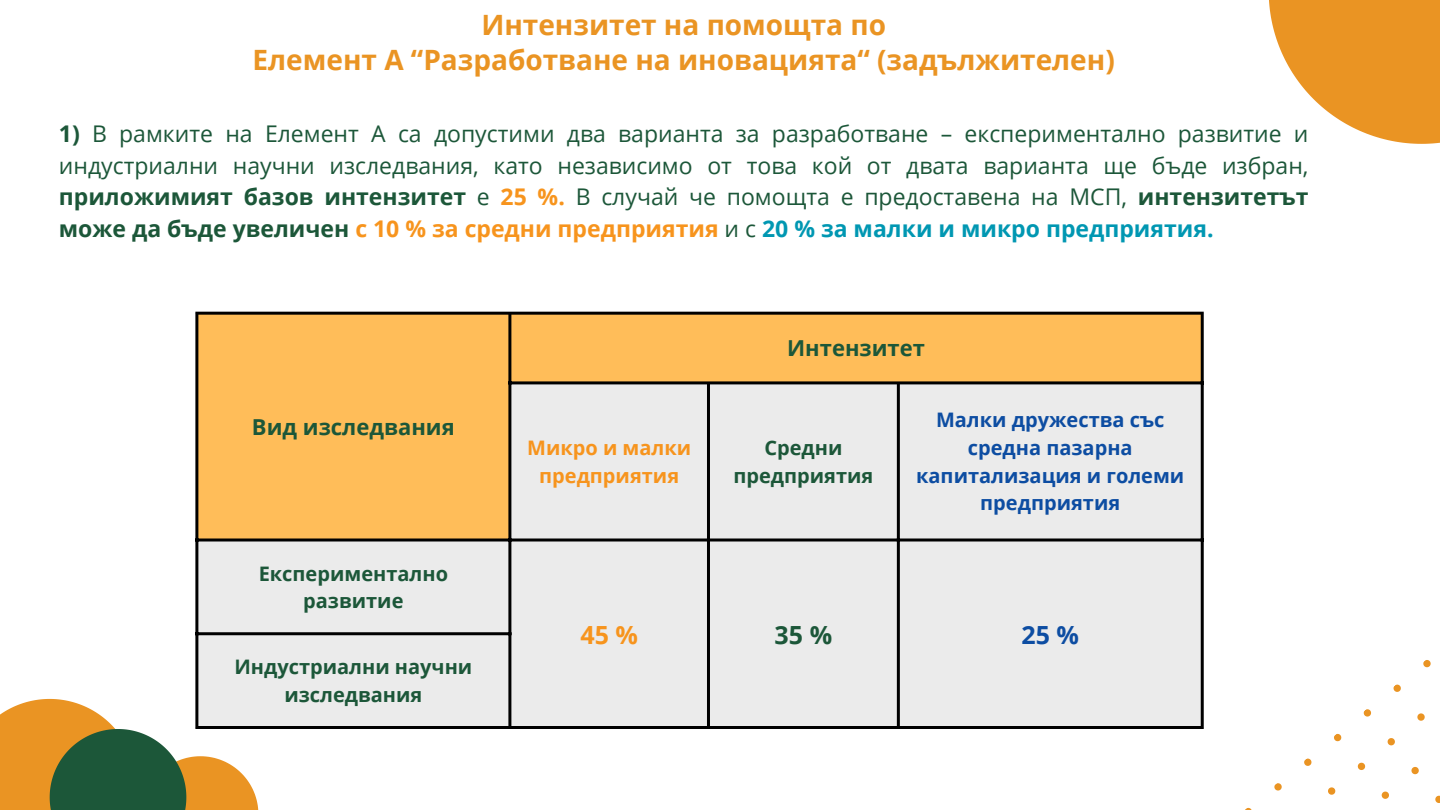
<style>
.page{position:relative;width:1440px;height:810px;background:#fff}
.page>*{position:absolute;margin:0;border:0;box-sizing:border-box;transform-origin:0 0}
.t1{font:700 28px/35.2px "Open Sans";color:#ea9423;text-align:center}
.t2{font:700 25px "Open Sans";color:#f7941d}
.t3{font:700 25px "Open Sans";color:#1c5739}
.t4{font:700 25px "Open Sans";color:#0d4da2}
.t5{font:23px/31.5px "Open Sans";color:#1c5739;text-align:justify}
.t6{font:700 22px "Open Sans";color:#1c5739}
.t7{font:700 20px/27.8px "Open Sans";color:#1c5739;text-align:center}
.t8{font:700 20px/27.8px "Open Sans";color:#0d4da2;text-align:center}
.t9{font:700 20px/27.8px "Open Sans";color:#f7941d;text-align:center}
.s1{font-weight:700}
.s2{font-weight:700;color:#f7941d}
.s3{font-weight:700;color:#0097b2}
</style>
<div class="page">
<svg style="left:1269px;top:0;width:171px;height:144px"></svg>
<svg style="left:0;top:699px;width:258px;height:111px"></svg>
<svg style="left:1245px;top:660px;width:195px;height:150px"></svg>
<div style="left:198px;top:315px;width:1003px;height:68px;background:#ffbd59"></div>
<svg style="left:198px;top:383px;width:1003px;height:343px;background:#ede3d5"></svg>
<hr style="left:195px;top:315px;width:3px;height:411px;background:#000">
<hr style="left:508px;top:315px;width:3px;height:411px;background:#000">
<hr style="left:707px;top:384px;width:3px;height:342px;background:#000">
<hr style="left:897px;top:384px;width:3px;height:342px;background:#000">
<hr style="left:1201px;top:315px;width:3px;height:411px;background:#000">
<hr style="left:195px;top:312px;width:1009px;height:3px;background:#000">
<hr style="left:508px;top:381px;width:696px;height:3px;background:#000">
<hr style="left:195px;top:538px;width:1009px;height:3px;background:#000">
<hr style="left:195px;top:632px;width:316px;height:3px;background:#000">
<hr style="left:195px;top:726px;width:1009px;height:3px;background:#000">
<p class="t1" style="left:253px;top:7px;width:864px">Интензитет на помощта по<br>Елемент А “Разработване на иновацията“ (задължителен)</p>
<p class="t5" style="left:59px;top:118px;width:1251px"><span class="s1">1)</span> В рамките на Елемент А са допустими два варианта за разработване – експериментално развитие и индустриални научни изследвания, като независимо от това кой от двата варианта ще бъде избран, <span class="s1">приложимият базов интензитет</span> е <span class="s2">25 %.</span> В случай че помощта е предоставена на МСП, <span class="s1">интензитетът може да бъде увеличен</span> <span class="s2">с 10 % за средни предприятия</span> и с <span class="s3">20 % за малки и микро предприятия.</span></p>
<p class="t6" style="left:252px;top:411px;width:204px">Вид изследвания</p>
<p class="t7" style="left:259px;top:559px;width:191px">Експериментално развитие</p>
<p class="t7" style="left:234px;top:653px;width:239px">Индустриални научни изследвания</p>
<h1 class="t6" style="left:787px;top:332px;width:139px">Интензитет</h1>
<p class="t9" style="left:527px;top:433px;width:166px">Микро и малки предприятия</p>
<p class="t7" style="left:733px;top:433px;width:141px">Средни предприятия</p>
<p class="t8" style="left:916px;top:406px;width:270px">Малки дружества със средна пазарна капитализация и големи предприятия</p>
<p class="t2" style="left:580px;top:617px;width:59px">45 %</p>
<p class="t3" style="left:775px;top:617px;width:59px">35 %</p>
<p class="t4" style="left:1022px;top:617px;width:59px">25 %</p>
</div>
